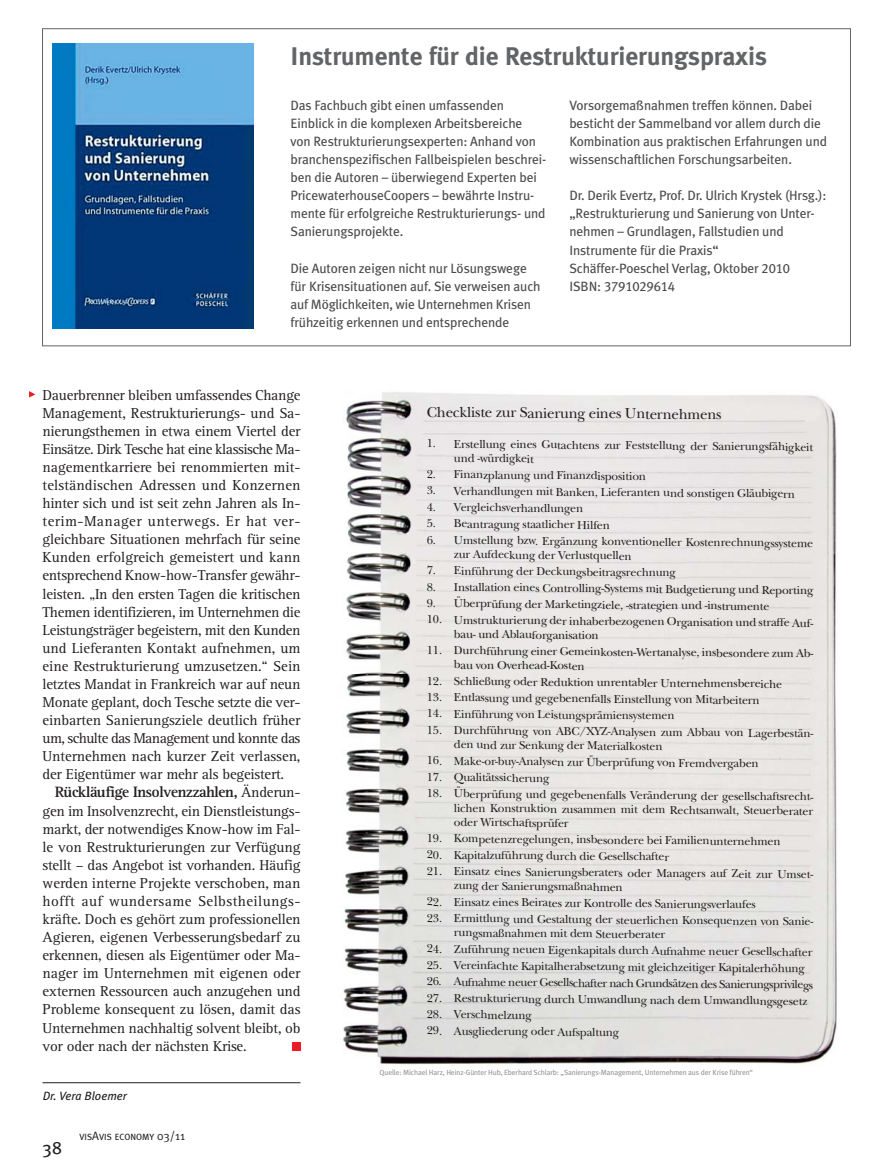
<style>
.page{position:relative;width:893px;height:1174px;background:#fff}
.page>*{position:absolute;margin:0;border:0;box-sizing:border-box;transform-origin:0 0}
.t1{font:700 25.5px "Meta Plus";letter-spacing:-.005em;color:#636466}
.t2{font:18px "Meta Plus";color:#231f20}
.t3{font:15px "New Baskerville Std";color:#231f20}
.t4{font:14.85px/18.1px "Rotis Serif Std";letter-spacing:-.015em;color:#231f20;text-align:justify}
.t5{font:14.85px "Rotis Serif Std Bold VISAVIS";letter-spacing:-.015em;color:#231f20}
.t6{font:13.5px/18.1px "Meta Plus";letter-spacing:-.01em;color:#4c4c4e}
.t7{font:13.5px "Meta Plus Book Caps";letter-spacing:-.01em;color:#4c4c4e}
.t8{font:12px/13.5px "New Baskerville Std";letter-spacing:-.015em;color:#231f20}
.t9{font:12px "New Baskerville Std";letter-spacing:-.035em;color:#231f20}
.t10{font:italic 12px "Meta Plus";color:#231f20}
.t11{font:9px "Meta Plus";color:#231f20}
.t12{font:7.5px "Meta Plus";letter-spacing:-.015em;color:#939598}
.s1{font-family:"Meta Plus Book Caps"}
.s2{font-family:"Meta Plus"}
.s3{font-family:"Rotis Serif Std"}
.s4{font-family:"Meta Plus Normal";font-size:12px}
</style>
<div class="page">
<div style="left:292px;top:1042px;width:8px;height:8px;background:#ed1c24"></div>
<hr style="left:43px;top:1082px;width:257px;height:1px;background:#231f20">
<img style="left:53px;top:44px;width:200px;height:284px">
<svg style="left:29px;top:391px;width:6px;height:6px"></svg>
<img style="left:342px;top:392px;width:495px;height:673px">
<h1 class="t1" style="left:290px;top:44px;width:478px">Instrumente für die Restrukturierungspraxis</h1>
<p class="t6" style="left:291px;top:97px;width:257px">Das Fachbuch gibt einen umfassenden Einblick in die komplexen Arbeitsbereiche<br>von Restrukturierungsexperten: Anhand von branchenspezifischen Fallbeispielen beschrei&shy;ben die Autoren – überwiegend Experten bei PricewaterhouseCoopers – bewährte Instru&shy;mente für erfolgreiche Restrukturierungs- und Sanierungsprojekte.</p>
<p class="t6" style="left:291px;top:259px;width:251px">Die Autoren zeigen nicht nur Lösungswege für Krisensituationen auf. Sie verweisen auch auf Möglichkeiten, wie Unternehmen Krisen frühzeitig erkennen und entsprechende</p>
<p class="t6" style="left:569px;top:97px;width:259px">Vorsorgemaßnahmen treffen können. Dabei besticht der Sammelband vor allem durch die Kombination aus praktischen Erfahrungen und wissenschaftlichen Forschungsarbeiten.</p>
<p class="t6" style="left:569px;top:187px;width:259px">Dr. Derik Evertz, Prof. Dr. Ulrich Krystek (Hrsg.): „Restrukturierung und Sanierung von Unter&shy;nehmen – Grundlagen, Fallstudien und Instrumente für die Praxis“<br>Schäffer-Poeschel Verlag, Oktober <span class="s1">2010</span></p>
<p class="t7" style="left:569px;top:278px;width:107px"><span class="s2">ISBN:</span> 3791029614</p>
<p class="t4" style="left:43px;top:387px;width:260px">Dauerbrenner bleiben umfassendes Change Management, Restrukturierungs- und Sa&shy;nierungsthemen in etwa einem Viertel der Einsätze. Dirk Tesche hat eine klassische Ma&shy;nagementkarriere bei renommierten mit&shy;telständischen Adressen und Konzernen hinter sich und ist seit zehn Jahren als In&shy;terim-Manager unterwegs. Er hat ver&shy;gleichbare Situationen mehrfach für seine Kunden erfolgreich gemeistert und kann entsprechend Know-how-Transfer gewähr&shy;leisten. „In den ersten Tagen die kritischen Themen identifizieren, im Unternehmen die Leistungsträger begeistern, mit den Kunden und Lieferanten Kontakt aufnehmen, um eine Restrukturierung umzusetzen.“ Sein letztes Mandat in Frankreich war auf neun Monate geplant, doch Tesche setzte die ver&shy;einbarten Sanierungsziele deutlich früher um, schulte das Management und konnte das Unternehmen nach kurzer Zeit verlassen, der Eigentümer war mehr als begeistert.</p>
<p class="t5" style="left:55px;top:785px;width:247px">Rückläufige Insolvenzzahlen, <span class="s3">Änderun-</span></p>
<p class="t4" style="left:43px;top:802px;width:260px">gen im Insolvenzrecht, ein Dienstleistungs&shy;markt, der notwendiges Know-how im Fal&shy;le von Restrukturierungen zur Verfügung stellt – das Angebot ist vorhanden. Häufig werden interne Projekte verschoben, man hofft auf wundersame Selbstheilungs&shy;kräfte. Doch es gehört zum professionellen Agie ren, eigenen Verbesserungsbedarf zu erkennen, diesen als Eigentümer oder Ma&shy;nager im Unternehmen mit eigenen oder externen Ressourcen auch anzugehen und Probleme konsequent zu lösen, damit das Unternehmen nachhaltig solvent bleibt, ob vor oder nach der nächsten Krise.</p>
<p class="t10" style="left:43px;top:1090px;width:86px">Dr. Vera Bloemer</p>
<h2 class="t2" style="left:43px;top:1139px;width:21px">38</h2>
<p class="t11" style="left:79px;top:1132px;width:107px">VIS<span class="s4">A</span>VIS ECONOMY <span class="s4">03/11</span></p>
<p class="t3" style="left:427px;top:405px;width:296px;rotate:1deg">Checkliste zur Sanierung eines Unternehmens</p>
<p class="t8" style="left:454px;top:440px;width:361px;line-height:13px;text-indent:-27px">1. Erstellung eines Gutachtens zur Feststellung der Sanierungsfähigkeit und -würdigkeit</p>
<p class="t8" style="left:427px;top:469px;width:221px">2. Finanzplanung und Finanzdisposition</p>
<p class="t8" style="left:427px;top:486px;width:370px">3. Verhandlungen mit Banken, Lieferanten und sonstigen Gläubigern</p>
<p class="t8" style="left:427px;top:502px;width:158px">4. Vergleichsverhandlungen</p>
<p class="t8" style="left:427px;top:518px;width:185px">5. Beantragung staatlicher Hilfen</p>
<p class="t8" style="left:454px;top:536px;width:361px;text-indent:-27px">6. Umstellung bzw. Ergänzung konventioneller Kostenrechnungssysteme zur Aufdeckung der Verlustquellen</p>
<p class="t8" style="left:427px;top:566px;width:250px">7. Einführung der Deckungsbeitragsrechnung</p>
<p class="t8" style="left:427px;top:582px;width:388px">8. Installation eines Controlling-Systems mit Budgetierung und Reporting</p>
<p class="t8" style="left:427px;top:599px;width:344px">9. Überprüfung der Marketingziele, -strategien und -instrumente</p>
<p class="t8" style="left:454px;top:615px;width:361px;text-indent:-27px">10. Umstrukturierung der inhaberbezogenen Organisation und straffe Auf&shy;bau- und Ablauforganisation</p>
<p class="t8" style="left:454px;top:646px;width:361px;text-indent:-27px">11. Durchführung einer Gemeinkosten-Wertanalyse, insbesondere zum Ab&shy;bau von Overhead-Kosten</p>
<p class="t8" style="left:427px;top:676px;width:357px">12. Schließung oder Reduktion unrentabler Unternehmensbereiche</p>
<p class="t8" style="left:427px;top:693px;width:334px">13. Entlassung und gegebenenfalls Einstellung von Mitarbeitern</p>
<p class="t8" style="left:427px;top:709px;width:249px">14. Einführung von Leistungsprämiensystemen</p>
<p class="t8" style="left:454px;top:726px;width:361px;text-indent:-27px">15. Durchführung von ABC/XYZ-Analysen zum Abbau von Lagerbestän&shy;den und zur Senkung der Materialkosten</p>
<p class="t8" style="left:427px;top:756px;width:333px">16. Make-or-buy-Analysen zur Überprüfung von Fremdvergaben</p>
<p class="t8" style="left:427px;top:772px;width:124px">17. Qualitätssicherung</p>
<p class="t8" style="left:427px;top:789px;width:388px;line-height:14.2px;text-align:right">18. Überprüfung und gegebenenfalls Veränderung der gesellschaftsrecht&shy;lichen Konstruktion zusammen mit dem Rechtsanwalt, Steuerberater</p>
<p class="t8" style="left:454px;top:817px;width:116px">oder Wirtschaftsprüfer</p>
<p class="t8" style="left:427px;top:834px;width:355px">19. Kompetenzregelungen, insbesondere bei Familienunternehmen</p>
<p class="t8" style="left:427px;top:850px;width:244px">20. Kapitalzuführung durch die Gesellschafter</p>
<p class="t8" style="left:454px;top:866px;width:361px;text-indent:-27px">21. Einsatz eines Sanierungsberaters oder Managers auf Zeit zur Umset&shy;zung der Sanierungsmaßnahmen</p>
<p class="t8" style="left:427px;top:897px;width:330px">22. Einsatz eines Beirates zur Kontrolle des Sanierungsverlaufes</p>
<p class="t8" style="left:454px;top:914px;width:361px;text-indent:-27px">23. Ermittlung und Gestaltung der steuerlichen Konsequenzen von Sanie&shy;rungsmaßnahmen mit dem Steuerberater</p>
<p class="t8" style="left:427px;top:944px;width:387px">24. Zuführung neuen Eigenkapitals durch Aufnahme neuer Gesellschafter</p>
<p class="t8" style="left:427px;top:961px;width:379px">25. Vereinfachte Kapitalherabsetzung mit gleichzeitiger Kapitalerhöhung</p>
<p class="t9" style="left:427px;top:978px;width:388px">26. Aufnahme neuer Gesellschafter nach Grundsätzen des Sanierungsprivilegs</p>
<p class="t8" style="left:427px;top:993px;width:382px">27. Restrukturierung durch Umwandlung nach dem Umwandlungsgesetz</p>
<p class="t8" style="left:427px;top:1009px;width:106px">28. Verschmelzung</p>
<p class="t8" style="left:427px;top:1025px;width:194px">29. Ausgliederung oder Aufspaltung</p>
<p class="t12" style="left:379px;top:1069px;width:375px">Quelle: Michael Harz, Heinz-Günter Hub, Eberhard Schlarb: „Sanierungs-Management, Unternehmen aus der Krise führen“</p>
</div>
